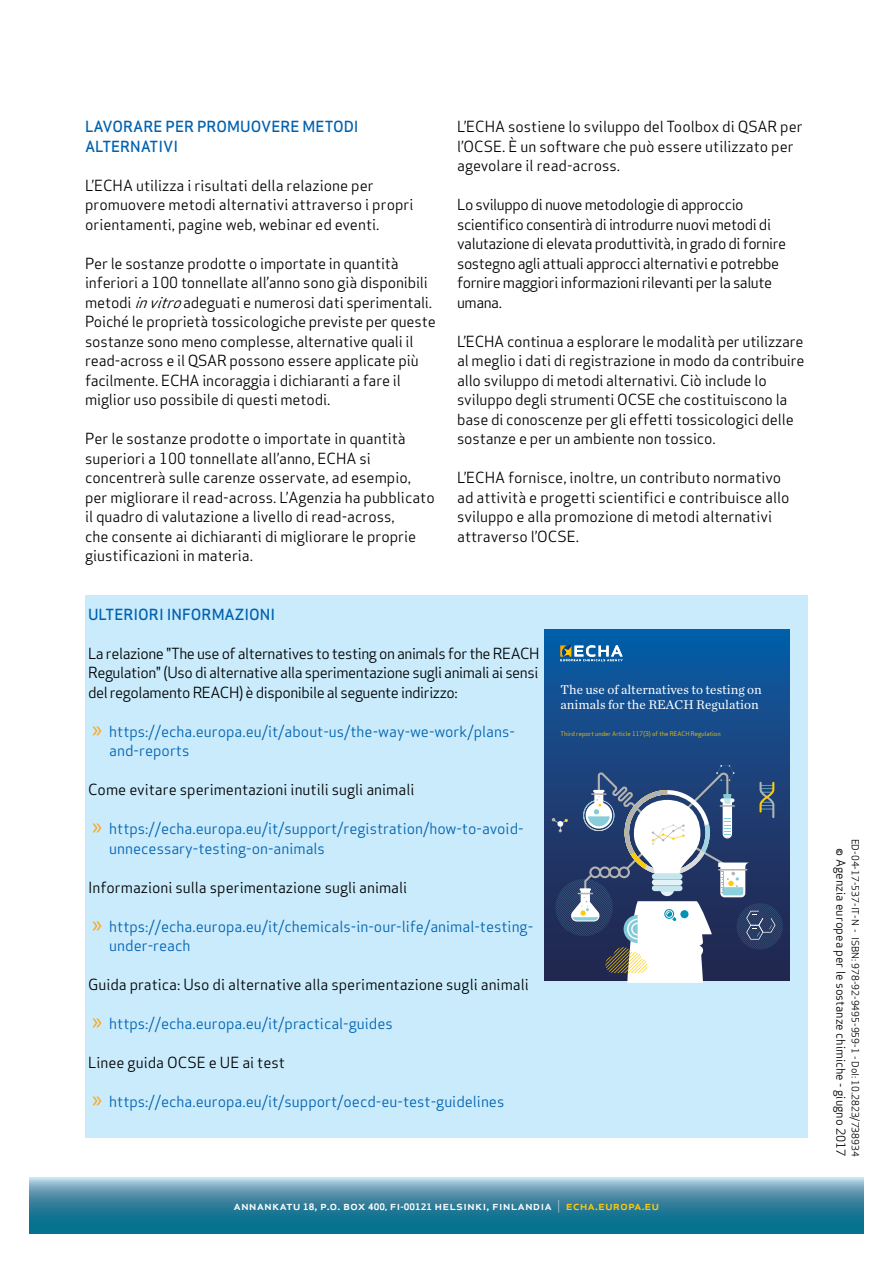
<style>
.page{position:relative;width:893px;height:1263px;background:#fff}
.page>*{position:absolute;margin:0;border:0;box-sizing:border-box;transform-origin:0 0}
.t1{font:15px/19.5px "Apex Sans";letter-spacing:-.01em;color:#000}
.t2{font:15px/19.5px "Apex Sans";color:#0061af}
.t3{font:15px/19.5px "Apex Sans";letter-spacing:-.03em;color:#000}
.t4{font:500 15px/19.5px "Apex Sans";color:#0061af}
.t5{font:13.2px/15.9px "Chronicle Text G1";color:#fff}
.t6{font:500 12.15px "Apex Sans";color:#fff;scale:1.08 1}
.t7{font:12px "Apex Sans";color:#000}
.t8{font:9.75px "Apex Sans";color:#000}
.t9{font:6.15px "Apex Sans";color:#fc0}
.s1{font-style:italic}
.s2{font-family:"Myriad Pro";font-size:24px;color:#faa61a}
.s3{font-weight:700;font-size:8.7px}
.s4{font-weight:700;font-size:8.25px}
.s5{font-weight:300}
.s6{color:#ffcb05}
</style>
<div class="page">
<svg style="left:30px;top:1178px;width:833px;height:55px;background:#3e8aa5"></svg>
<div style="left:85px;top:595px;width:723px;height:542px;background:#c9ebfc"></div>
<div style="left:544px;top:629px;width:245px;height:351px;background:linear-gradient(to bottom,#0c5ca4,#272348)"></div>
<svg style="left:560px;top:645px;width:63px;height:16px"></svg>
<svg style="left:551px;top:765px;width:232px;height:218px;background:#5e6f8f"></svg>
<p class="t4" style="left:85px;top:115px;width:275px">LAVORARE PER PROMUOVERE METODI<br>ALTERNATIVI</p>
<p class="t1" style="left:85px;top:174px;width:330px">L’ECHA utilizza i risultati della relazione per promuovere metodi alternativi attraverso i propri orientamenti, pagine web, webinar ed eventi.</p>
<p class="t1" style="left:85px;top:252px;width:352px">Per le sostanze prodotte o importate in quantità inferiori a 100 tonnellate all’anno sono già disponibili metodi <span class="s1">invitro</span>adeguati e numerosi dati sperimentali.<br>Poiché le proprietà tossicologiche previste per queste sostanze sono meno complesse, alternative quali il read-across e il QSAR possono essere applicate più facilmente. ECHA incoraggia i dichiaranti a fare il miglior uso possibile di questi metodi.</p>
<p class="t1" style="left:85px;top:427px;width:351px">Per le sostanze prodotte o importate in quantità superiori a 100 tonnellate all’anno, ECHA si concentrerà sulle carenze osservate, ad esempio, per migliorare il read-across. L’Agenzia ha pubblicato il quadro di valutazione a livello di read-across,<br>che consente ai dichiaranti di migliorare le proprie giustificazioni in materia.</p>
<p class="t1" style="left:457px;top:115px;width:347px">L’ECHA sostiene lo sviluppo del Toolbox di QSAR per l’OCSE. È un software che può essere utilizzato per agevolare il read-across.</p>
<p class="t3" style="left:457px;top:193px;width:331px">Lo sviluppo di nuove metodologie di approccio scientifico consentirà di introdurre nuovi metodi di valutazione di elevata produttività, in grado di fornire sostegno agli attuali approcci alternativi e potrebbe fornire maggiori informazioni rilevanti per la salute umana.</p>
<p class="t1" style="left:457px;top:330px;width:349px">L’ECHA continua a esplorare le modalità per utilizzare al meglio i dati di registrazione in modo da contribuire allo sviluppo di metodi alternativi. Ciò include lo sviluppo degli strumenti OCSE che costituiscono la base di conoscenze per gli effetti tossicologici delle sostanze e per un ambiente non tossico.</p>
<p class="t1" style="left:457px;top:466px;width:334px">L’ECHA fornisce, inoltre, un contributo normativo ad attività e progetti scientifici e contribuisce allo sviluppo e alla promozione di metodi alternativi attraverso l’OCSE.</p>
<p class="t4" style="left:88px;top:602px;width:189px">ULTERIORI INFORMAZIONI</p>
<p class="t1" style="left:88px;top:642px;width:453px;text-align:justify">La relazione "The use of alternatives to testing on animals for the REACH Regulation" (Uso di alternative alla sperimentazione sugli animali ai sensi del regolamento REACH) è disponibile al seguente indirizzo:</p>
<p class="t2" style="left:109px;top:720px;width:407px;text-indent:-17px"><span class="s2">»</span> https://echa.europa.eu/it/about-us/the-way-we-work/plans&shy;and-reports</p>
<p class="t1" style="left:88px;top:778px;width:328px">Come evitare sperimentazioni inutili sugli animali</p>
<p class="t2" style="left:109px;top:817px;width:416px;text-indent:-17px"><span class="s2">»</span> https://echa.europa.eu/it/support/registration/how-to-avoid&shy;unnecessary-testing-on-animals</p>
<p class="t1" style="left:88px;top:876px;width:321px">Informazioni sulla sperimentazione sugli animali</p>
<p class="t2" style="left:109px;top:915px;width:425px;text-indent:-17px"><span class="s2">»</span> https://echa.europa.eu/it/chemicals-in-our-life/animal-testing&shy;under-reach</p>
<p class="t1" style="left:88px;top:973px;width:442px">Guida pratica: Uso di alternative alla sperimentazione sugli animali</p>
<p class="t2" style="left:92px;top:1012px;width:302px"><span class="s2">»</span> https://echa.europa.eu/it/practical-guides</p>
<p class="t1" style="left:88px;top:1051px;width:198px">Linee guida OCSE e UE ai test</p>
<p class="t2" style="left:92px;top:1090px;width:414px"><span class="s2">»</span> https://echa.europa.eu/it/support/oecd-eu-test-guidelines</p>
<p class="t5" style="left:561px;top:680px;width:203px">The use of alternatives to testing on animals for the REACH Regulation</p>
<p class="t9" style="left:561px;top:729px;width:162px">Third report under Article 117(3) of the REACH Regulation</p>
<p class="t6" style="left:234px;top:1195px;width:396px">annankatu <span class="s3">18</span>, p.o. box <span class="s3">400,</span> fi<span class="s4">-</span><span class="s3">00121</span> helsinki, finlandia <span class="s5">|</span> <span class="s6">echa.europa.eu</span></p>
<p class="t8" style="left:863px;top:838px;width:320px;rotate:90deg">ED-04-17-537-IT-N - ISBN: 978-92-9495-959-1 - DoI: 10.2823/738934</p>
<p class="t7" style="left:851px;top:848px;width:310px;rotate:90deg">© Agenzia europea per le sostanze chimiche - giugno 2017</p>
</div>
